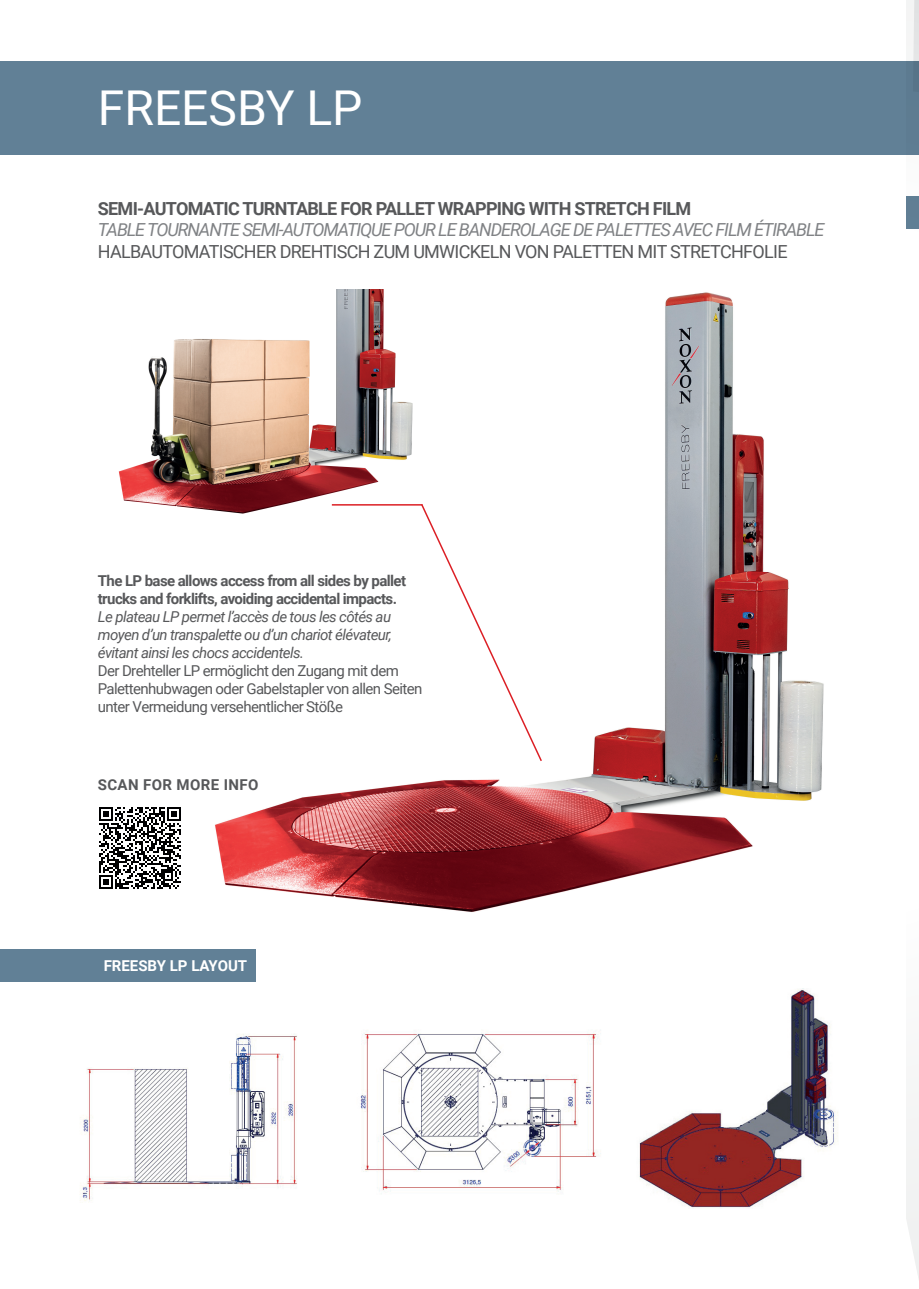
<style>
.page{position:relative;width:919px;height:1289px;background:#fff}
.page>*{position:absolute;margin:0;border:0;box-sizing:border-box;transform-origin:0 0}
.t1{font:48px "Roboto";color:#fff}
.t2{font:italic 18px "Roboto";letter-spacing:-.06em;color:#808285}
.t3{font:18px "Roboto";letter-spacing:-.04em;color:#57585a}
.t4{font:700 18px "Roboto";letter-spacing:-.04em;color:#57585a}
.t5{font:15px/18px "Roboto";letter-spacing:-.04em;color:#57585a}
.t6{font:italic 15px/18px "Roboto";letter-spacing:-.04em;color:#57585a;text-align:justify}
.t7{font:700 15px/18px "Roboto";letter-spacing:-.04em;color:#57585a}
.t8{font:700 15px "Roboto";letter-spacing:.025em;color:#57585a}
.t9{font:700 15px "Roboto";color:#fff}
</style>
<div class="page">
<img style="left:215px;top:292px;width:609px;height:620px">
<svg style="left:906px;top:0;width:12px;height:1274px"></svg>
<div style="left:0;top:61px;width:918px;height:94px;background:#618096"></div>
<img style="left:639px;top:988px;width:199px;height:220px">
<img style="left:99px;top:807px;width:82px;height:82px">
<img style="left:118px;top:289px;width:320px;height:234px">
<hr style="left:332px;top:504px;width:90px;height:1px;background:#dc1f25">
<svg style="left:419px;top:502px;width:124px;height:260px"></svg>
<img style="left:80px;top:1034px;width:217px;height:167px">
<img style="left:360px;top:1033px;width:241px;height:159px">
<div style="left:906px;top:196px;width:12px;height:33px;background:#618096"></div>
<div style="left:0;top:948px;width:255px;height:33px;background:#618096"></div>
<h1 class="t1" style="left:98px;top:74px;width:266px">FREESBY LP</h1>
<p class="t4" style="left:98px;top:196px;width:595px">SEMI-AUTOMATIC TURNTABLE FOR PALLET WRAPPING WITH STRETCH FILM</p>
<p class="t2" style="left:98px;top:217px;width:728px">TABLE TOURNANTE SEMI-AUTOMATIQUE POUR LE BANDEROLAGE DE PALETTES AVEC FILM ÉTIRABLE</p>
<p class="t3" style="left:98px;top:239px;width:691px">HALBAUTOMATISCHER DREHTISCH ZUM UMWICKELN VON PALETTEN MIT STRETCHFOLIE</p>
<p class="t7" style="left:98px;top:570px;width:310px">The LP base allows access from all sides by pallet trucks and forklifts, avoiding accidental impacts.</p>
<p class="t6" style="left:98px;top:606px;width:295px">Le plateau LP permet l’accès de tous les côtés au moyen d’un transpalette ou d’un chariot élévateur, évitant ainsi les chocs accidentels.</p>
<p class="t5" style="left:98px;top:660px;width:326px">Der Drehteller LP ermöglicht den Zugang mit dem<br>Palettenhubwagen oder Gabelstapler von allen Seiten unter Vermeidung versehentlicher Stöße</p>
<p class="t8" style="left:98px;top:774px;width:162px">SCAN FOR MORE INFO</p>
<p class="t9" style="left:104px;top:954px;width:145px">FREESBY LP LAYOUT</p>
</div>
